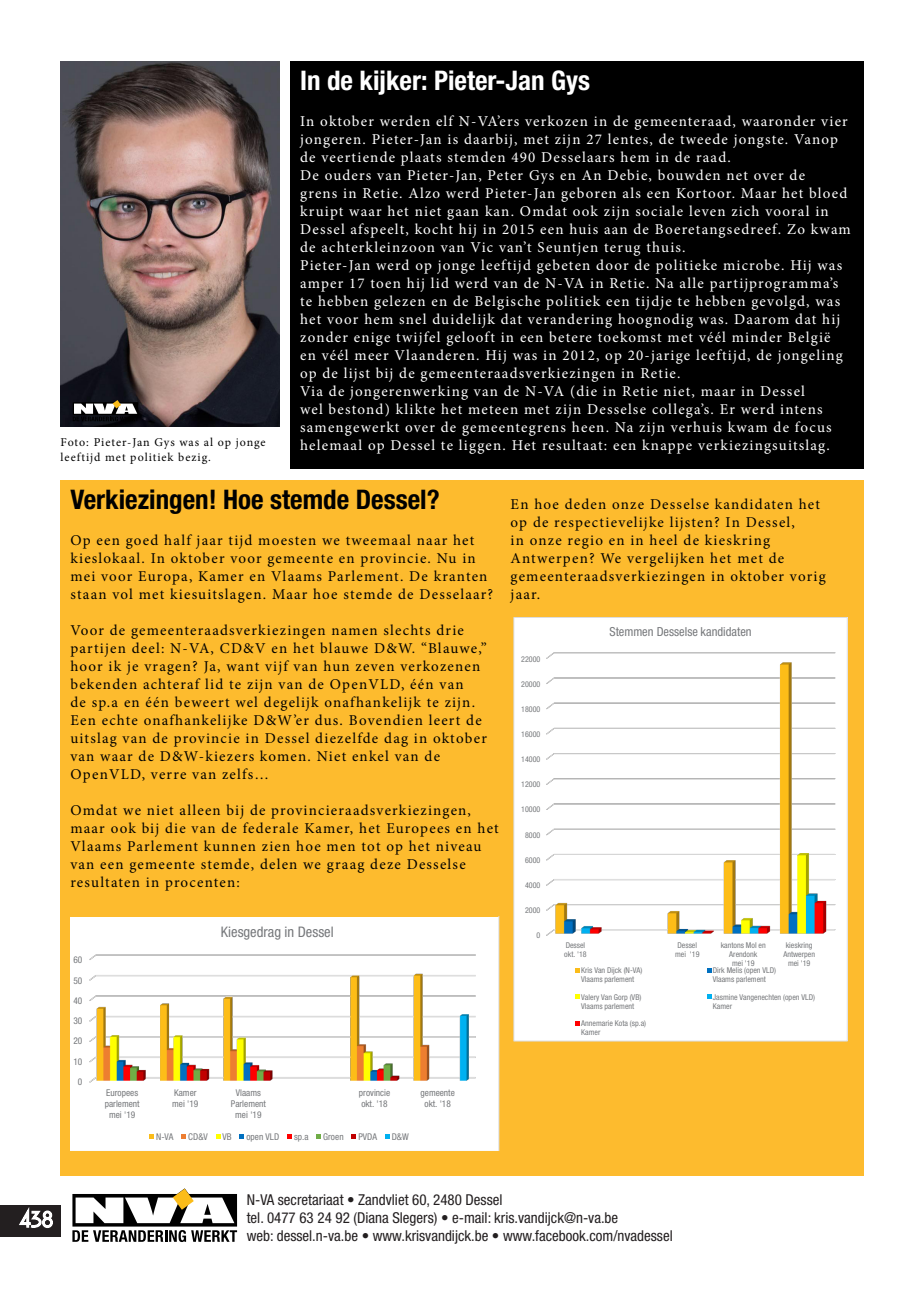
<style>
.page{position:relative;width:919px;height:1289px;background:#fff}
.page>*{position:absolute;margin:0;border:0;box-sizing:border-box;transform-origin:0 0}
.Titels{font:700 condensed 27px "Helvetica Neue LT Std";color:#000}
.Titels-2{font:700 condensed 27px "Helvetica Neue LT Std";color:#fff}
.gewone_tekst{font:15px/18px "Minion Pro";letter-spacing:.08em;color:#fff}
.Tekst{font:15px/18px "Minion Pro";letter-spacing:.08em;color:#000}
.t1{font:condensed 15px/18px "Helvetica Neue LT Std";color:#231f20}
.t2{font:condensed 14.55px "Helvetica Neue LT Std";color:#76787b}
.t3{font:condensed 12.45px "Helvetica Neue LT Std";color:#76787b}
.gewone_tekst-2{font:12px/14.4px "Minion Pro";letter-spacing:.08em;color:#000}
.t4{font:condensed 9.3px/10.6px "Helvetica Neue LT Std";color:#76787b;text-align:center}
.t5{font:condensed 7.95px/9.1px "Helvetica Neue LT Std";color:#76787b}
</style>
<div class="page">
<div style="left:0;top:1204px;width:61px;height:32px;background:#231f20"></div>
<svg style="left:17px;top:1204px;width:37px;height:25px"></svg>
<svg style="left:72px;top:1188px;width:165px;height:53px"></svg>
<div style="left:290px;top:62px;width:573px;height:407px;background:#000"></div>
<div style="left:61px;top:480px;width:802px;height:696px;background:#fdbb2e"></div>
<img style="left:61px;top:62px;width:219px;height:365px">
<svg style="left:73px;top:400px;width:65px;height:21px"></svg>
<svg style="left:70px;top:917px;width:429px;height:232px;background:#f7f4eb"></svg>
<div style="left:514px;top:617px;width:333px;height:424px;background:#fff"></div>
<img style="left:546px;top:652px;width:290px;height:284px">
<svg style="left:575px;top:968px;width:4px;height:4px"></svg>
<svg style="left:707px;top:968px;width:4px;height:4px"></svg>
<svg style="left:575px;top:994px;width:4px;height:5px"></svg>
<svg style="left:707px;top:994px;width:4px;height:5px"></svg>
<svg style="left:575px;top:1021px;width:4px;height:4px"></svg>
<div style="left:513px;top:617px;width:334px;height:424px;border:1px solid #dcdddf"></div>
<p class="Titels-2" style="left:300px;top:64px;width:291px">In de kijker: Pieter-Jan Gys</p>
<p class="gewone_tekst" style="left:300px;top:112px;width:549px">In oktober werden elf N-VA’ers verkozen in de gemeenteraad, waaronder vier jongeren. Pieter-Jan is daarbij, met zijn 27 lentes, de tweede jongste. Vanop de veertiende plaats stemden 490 Desselaars hem in de raad.</p>
<p class="gewone_tekst" style="left:300px;top:166px;width:552px">De ouders van Pieter-Jan, Peter Gys en An Debie, bouwden net over de<br>grens in Retie. Alzo werd Pieter-Jan geboren als een Kortoor. Maar het bloed kruipt waar het niet gaan kan. Omdat ook zijn sociale leven zich vooral in Dessel afspeelt, kocht hij in 2015 een huis aan de Boeretangsedreef. Zo kwam de achterkleinzoon van Vic van’t Seuntjen terug thuis.</p>
<p class="gewone_tekst" style="left:300px;top:256px;width:544px">Pieter-Jan werd op jonge leeftijd gebeten door de politieke microbe. Hij was amper 17 toen hij lid werd van de N-VA in Retie. Na alle partijprogramma’s te hebben gelezen en de Belgische politiek een tijdje te hebben gevolgd, was het voor hem snel duidelijk dat verandering hoognodig was. Daarom dat hij zonder enige twijfel gelooft in een betere toekomst met véél minder België en véél meer Vlaanderen. Hij was in 2012, op 20-jarige leeftijd, de jongeling op de lijst bij de gemeenteraadsverkiezingen in Retie.</p>
<p class="gewone_tekst" style="left:300px;top:382px;width:533px">Via de jongerenwerking van de N-VA (die in Retie niet, maar in Dessel<br>wel bestond) klikte het meteen met zijn Desselse collega’s. Er werd intens samengewerkt over de gemeentegrens heen. Na zijn verhuis kwam de focus helemaal op Dessel te liggen. Het resultaat: een knappe verkiezingsuitslag.</p>
<p class="Titels" style="left:70px;top:482px;width:371px">Verkiezingen! Hoe stemde Dessel?</p>
<p class="Tekst" style="left:70px;top:531px;width:424px">Op een goed half jaar tijd moesten we tweemaal naar het kieslokaal. In oktober voor gemeente en provincie. Nu in mei voor Europa, Kamer en Vlaams Parlement. De kranten staan vol met kiesuitslagen. Maar hoe stemde de Desselaar?</p>
<p class="Tekst" style="left:70px;top:621px;width:418px">Voor de gemeenteraadsverkiezingen namen slechts drie partijen deel: N-VA, CD&amp;V en het blauwe D&amp;W. “Blauwe,” hoor ik je vragen? Ja, want vijf van hun zeven verkozenen bekenden achteraf lid te zijn van de OpenVLD, één van<br>de sp.a en één beweert wel degelijk onafhankelijk te zijn.<br>Een echte onafhankelijke D&amp;W’er dus. Bovendien leert de uitslag van de provincie in Dessel diezelfde dag in oktober van waar de D&amp;W-kiezers komen. Niet enkel van de OpenVLD, verre van zelfs…</p>
<p class="Tekst" style="left:70px;top:801px;width:430px">Omdat we niet alleen bij de provincieraadsverkiezingen, maar ook bij die van de federale Kamer, het Europees en het Vlaams Parlement kunnen zien hoe men tot op het niveau van een gemeente stemde, delen we graag deze Desselse resultaten in procenten:</p>
<p class="gewone_tekst-2" style="left:61px;top:435px;width:207px">Foto: Pieter-Jan Gys was al op jonge leeftijd met politiek bezig.</p>
<p class="Tekst" style="left:510px;top:495px;width:316px">En hoe deden onze Desselse kandidaten het op de respectievelijke lijsten? In Dessel,<br>in onze regio en in heel de kieskring Antwerpen? We vergelijken het met de gemeenteraadsverkiezingen in oktober vorig jaar.</p>
<p class="t3" style="left:609px;top:624px;width:143px">Stemmen Desselse kandidaten</p>
<p class="t5" style="left:521px;top:654px;width:21px">22000</p>
<p class="t5" style="left:521px;top:679px;width:21px">20000</p>
<p class="t5" style="left:521px;top:704px;width:21px">18000</p>
<p class="t5" style="left:521px;top:729px;width:21px">16000</p>
<p class="t5" style="left:521px;top:754px;width:21px">14000</p>
<p class="t5" style="left:521px;top:779px;width:21px">12000</p>
<p class="t5" style="left:521px;top:805px;width:21px">10000</p>
<p class="t5" style="left:525px;top:830px;width:17px">8000</p>
<p class="t5" style="left:525px;top:855px;width:17px">6000</p>
<p class="t5" style="left:525px;top:880px;width:17px">4000</p>
<p class="t4" style="left:73px;top:954px;width:10px">60</p>
<p class="t4" style="left:73px;top:975px;width:10px">50</p>
<p class="t4" style="left:73px;top:995px;width:10px">40</p>
<p class="t4" style="left:73px;top:1015px;width:10px">30</p>
<p class="t4" style="left:73px;top:1035px;width:10px">20</p>
<p class="t4" style="left:73px;top:1056px;width:10px">10</p>
<p class="t4" style="left:78px;top:1076px;width:6px">0</p>
<p class="t2" style="left:221px;top:923px;width:114px">Kiesgedrag in Dessel</p>
<p class="t4" style="left:105px;top:1087px;width:36px">Europees parlement mei '19</p>
<p class="t4" style="left:172px;top:1087px;width:28px;text-align:left">Kamer mei '19</p>
<p class="t4" style="left:231px;top:1087px;width:37px">Vlaams<br>Parlement mei '19</p>
<p class="t4" style="left:359px;top:1087px;width:33px;text-align:left">provincie okt. '18</p>
<p class="t4" style="left:420px;top:1087px;width:36px">gemeente okt. '18</p>
<p class="t4" style="left:156px;top:1131px;width:19px">N-VA</p>
<p class="t4" style="left:188px;top:1131px;width:21px">CD&amp;V</p>
<p class="t4" style="left:222px;top:1131px;width:11px">VB</p>
<p class="t4" style="left:246px;top:1131px;width:34px">open VLD</p>
<p class="t4" style="left:294px;top:1131px;width:16px">sp.a</p>
<p class="t4" style="left:323px;top:1131px;width:22px">Groen</p>
<p class="t4" style="left:358px;top:1131px;width:20px">PVDA</p>
<p class="t4" style="left:392px;top:1131px;width:19px">D&amp;W</p>
<p class="t5" style="left:525px;top:905px;width:17px">2000</p>
<p class="t5" style="left:536px;top:930px;width:5px">0</p>
<p class="t5" style="left:564px;top:940px;width:24px">Dessel okt. '18</p>
<p class="t5" style="left:675px;top:940px;width:26px">Dessel mei '19</p>
<p class="t5" style="left:720px;top:940px;width:47px;text-align:center">kantons Mol en<br>Arendonk<br>mei '19</p>
<p class="t5" style="left:783px;top:940px;width:33px;text-align:center">kieskring<br>Antwerpen mei '19</p>
<p class="t5" style="left:581px;top:965px;width:63px">Kris Van Dijck (N-VA)<br>Vlaams parlement</p>
<p class="t5" style="left:712px;top:965px;width:65px">Dirk Melis (open VLD)<br>Vlaams parlement</p>
<p class="t5" style="left:581px;top:992px;width:62px">Valery Van Gorp (VB)<br>Vlaams parlement</p>
<p class="t5" style="left:712px;top:992px;width:104px">Jasmine Vangenechten (open VLD)<br>Kamer</p>
<p class="t5" style="left:581px;top:1018px;width:66px">Annemarie Kota (sp.a)<br>Kamer</p>
<p class="t1" style="left:247px;top:1190px;width:427px">N-VA secretariaat • Zandvliet 60, 2480 Dessel<br>tel. 0477 63 24 92 (Diana Slegers) • e-mail: kris.vandijck@n-va.be<br>web: dessel.n-va.be • www.krisvandijck.be • www.facebook.com/nvadessel</p>
</div>
